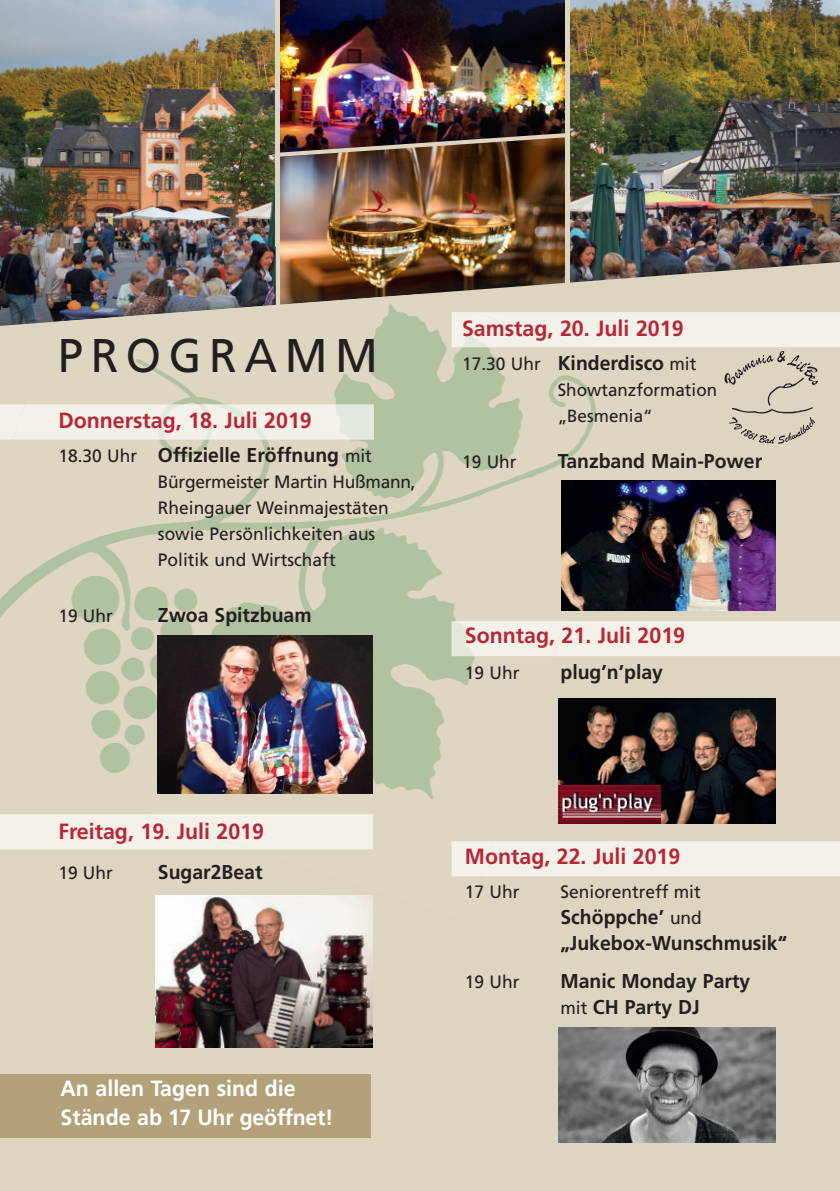
<style>
.page{position:relative;width:840px;height:1191px;background:#fff}
.page>*{position:absolute;margin:0;border:0;box-sizing:border-box;transform-origin:0 0}
.t1{font:47.2px "Frutiger";letter-spacing:.165em;color:#231f20;scale:.96 1}
.t2{font:700 22px "Frutiger";color:#b72837}
.t3{font:700 22px/28.6px "Frutiger";color:#fff}
.t4{font:700 20px/26px "Frutiger";color:#231f20}
.t5{font:18px/26px "Frutiger";color:#231f20}
.t6{font:17.6px/26px "Frutiger";color:#231f20}
.s1{font-weight:400;font-size:18px}
.s2{font-weight:700;font-size:20px}
</style>
<div class="page">
<img style="left:0;top:0;width:276px;height:260px">
<img style="left:280px;top:157px;width:285px;height:103px">
<img style="left:280px;top:0;width:285px;height:133px">
<img style="left:569px;top:0;width:270px;height:248px">
<img style="left:569px;top:248px;width:270px;height:12px">
<hr style="left:276px;top:0;width:4px;height:316px;background:#ded5c0">
<hr style="left:565px;top:0;width:4px;height:300px;background:#ded5c0">
<img style="left:280px;top:133px;width:285px;height:24px">
<div style="left:0;top:260px;width:839px;height:931px;background:#ded5c0"></div>
<img style="left:56px;top:187px;width:220px;height:106px">
<img style="left:280px;top:248px;width:108px;height:36px">
<img style="left:52px;top:293px;width:224px;height:1px">
<img style="left:280px;top:284px;width:138px;height:10px">
<img style="left:276px;top:260px;width:4px;height:34px">
<img style="left:0;top:294px;width:648px;height:627px">
<svg style="left:0;top:404px;width:13px;height:35px"></svg>
<img style="left:13px;top:404px;width:361px;height:35px">
<div style="left:0;top:814px;width:143px;height:35px;background:#f4f1ea"></div>
<div style="left:143px;top:814px;width:229px;height:35px;background:#f4f1eb"></div>
<div style="left:0;top:1074px;width:371px;height:63px;background:#b3a17a"></div>
<div style="left:578px;top:312px;width:261px;height:35px;background:#f4f1ea"></div>
<div style="left:451px;top:312px;width:127px;height:35px;background:#f4f1eb"></div>
<div style="left:564px;top:621px;width:275px;height:35px;background:#f4f1ea"></div>
<img style="left:451px;top:621px;width:113px;height:35px">
<div style="left:491px;top:841px;width:348px;height:35px;background:#f4f1ea"></div>
<img style="left:451px;top:841px;width:40px;height:35px">
<img style="left:157px;top:636px;width:215px;height:157px">
<img style="left:155px;top:895px;width:217px;height:152px">
<img style="left:558px;top:698px;width:217px;height:125px">
<img style="left:558px;top:1027px;width:217px;height:115px">
<img style="left:561px;top:480px;width:213px;height:130px">
<img style="left:558px;top:785px;width:102px;height:38px">
<img style="left:720px;top:347px;width:100px;height:100px">
<h1 class="t1" style="left:58px;top:336px;width:334px">PROGRAMM</h1>
<p class="t2" style="left:58px;top:412px;width:255px">Donnerstag, 18. Juli 2019</p>
<p class="t4" style="left:58px;top:444px;width:315px"><span class="s1">18.30 Uhr</span> Offizielle Eröffnung <span class="s1">mit</span></p>
<p class="t5" style="left:158px;top:470px;width:259px">Bürgermeister Martin Hußmann,<br>Rheingauer Weinmajestäten sowie Persönlichkeiten aus<br>Politik und Wirtschaft</p>
<p class="t5" style="left:58px;top:604px;width:56px">19 Uhr</p>
<p class="t4" style="left:158px;top:604px;width:155px">Zwoa Spitzbuam</p>
<p class="t2" style="left:462px;top:319px;width:223px">Samstag, 20. Juli 2019</p>
<p class="t5" style="left:462px;top:352px;width:236px">17.30 Uhr <span class="s2">Kinderdisco</span> mit</p>
<p class="t6" style="left:557px;top:378px;width:161px">Showtanzformation „Besmenia“</p>
<p class="t5" style="left:462px;top:450px;width:56px">19 Uhr</p>
<p class="t4" style="left:557px;top:449px;width:206px">Tanzband Main-Power</p>
<p class="t2" style="left:464px;top:627px;width:222px">Sonntag, 21. Juli 2019</p>
<p class="t5" style="left:464px;top:661px;width:56px">19 Uhr</p>
<p class="t4" style="left:560px;top:661px;width:104px">plug’n’play</p>
<p class="t2" style="left:58px;top:822px;width:207px">Freitag, 19. Juli 2019</p>
<p class="t5" style="left:58px;top:860px;width:56px">19 Uhr</p>
<p class="t4" style="left:158px;top:860px;width:106px">Sugar2Beat</p>
<p class="t3" style="left:60px;top:1076px;width:274px">An allen Tagen sind die<br>Stände ab 17 Uhr geöffnet!</p>
<p class="t2" style="left:464px;top:848px;width:217px">Montag, 22. Juli 2019</p>
<p class="t5" style="left:464px;top:880px;width:56px">17 Uhr</p>
<p class="t5" style="left:560px;top:880px;width:142px">Seniorentreff mit</p>
<p class="t4" style="left:560px;top:906px;width:228px">Schöppche’ <span class="s1">und </span>„Jukebox-Wunschmusik“</p>
<p class="t5" style="left:464px;top:970px;width:56px">19 Uhr</p>
<p class="t4" style="left:560px;top:970px;width:191px">Manic Monday Party <span class="s1">mit</span> CH Party DJ</p>
</div>
